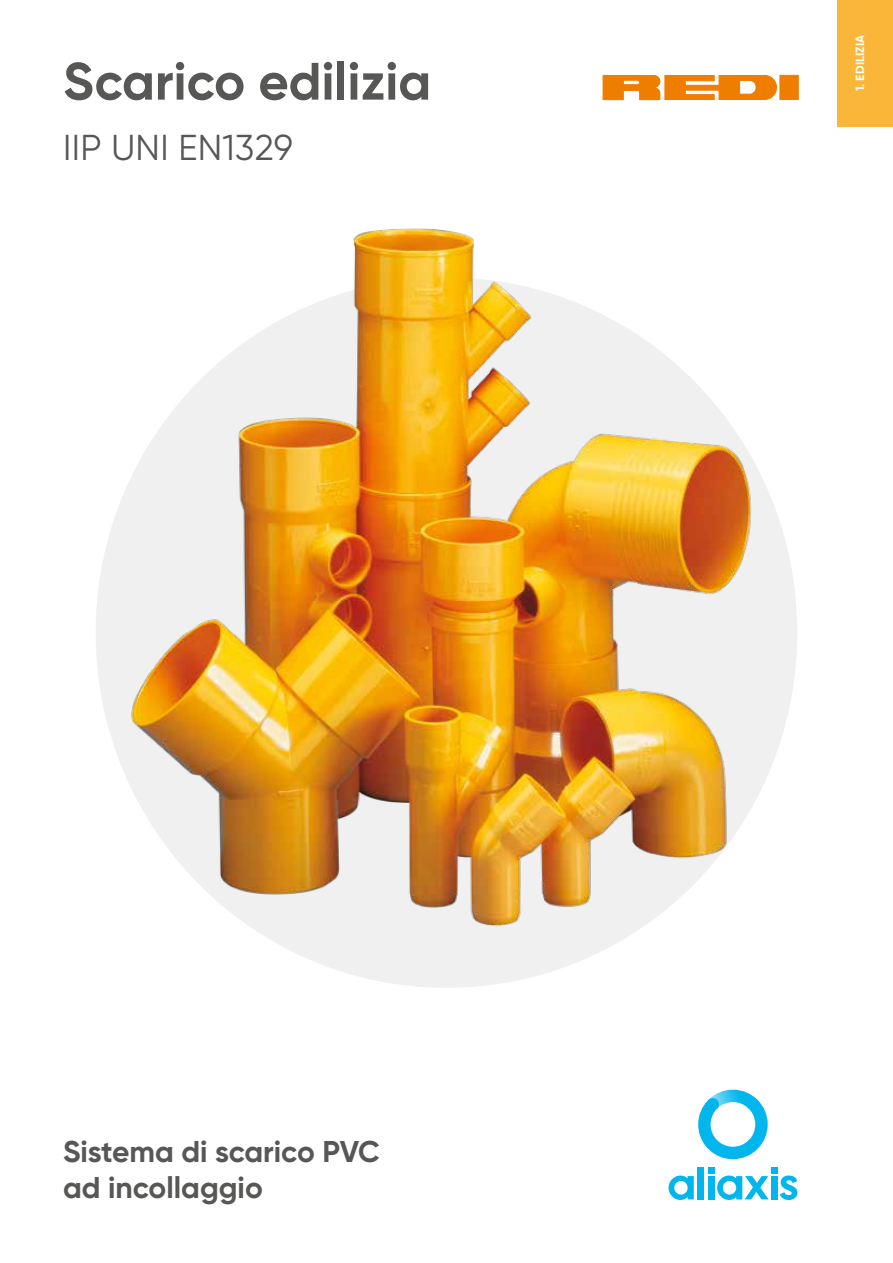
<style>
.page{position:relative;width:893px;height:1263px;background:#fff}
.page>*{position:absolute;margin:0;border:0;box-sizing:border-box;transform-origin:0 0}
.t1{font:700 52.5px "Gilroy";color:#575756}
.t2{font:36px "Gilroy";letter-spacing:.01em;color:#575756}
.t3{font:700 30px/36px "Gilroy";color:#575756}
.t4{font:700 12px "Gilroy";letter-spacing:.01em;color:#fff}
</style>
<div class="page">
<div style="left:838px;top:0;width:55px;height:126px;background:#f9b638"></div>
<div style="left:780px;top:75px;width:18px;height:25px;background:#ef7d00;border:1px solid #ef7d00"></div>
<svg style="left:603px;top:75px;width:174px;height:25px"></svg>
<div style="left:96px;top:277px;width:701px;height:711px;background:#f0f0f0;border-radius:50%"></div>
<img style="left:99px;top:228px;width:658px;height:698px">
<div style="left:698px;top:1167px;width:6px;height:32px;background:#00b6ed"></div>
<svg style="left:669px;top:1175px;width:25px;height:25px"></svg>
<svg style="left:708px;top:1167px;width:89px;height:33px"></svg>
<svg style="left:698px;top:1090px;width:70px;height:69px"></svg>
<h1 class="t1" style="left:63px;top:48px;width:369px">Scarico edilizia</h1>
<p class="t2" style="left:63px;top:126px;width:231px">IIP UNI EN1329</p>
<p class="t3" style="left:63px;top:1133px;width:318px">Sistema di scarico PVC ad incollaggio</p>
<p class="t4" style="left:853px;top:91px;width:58px;rotate:-90deg">1. EDILIZIA</p>
</div>
